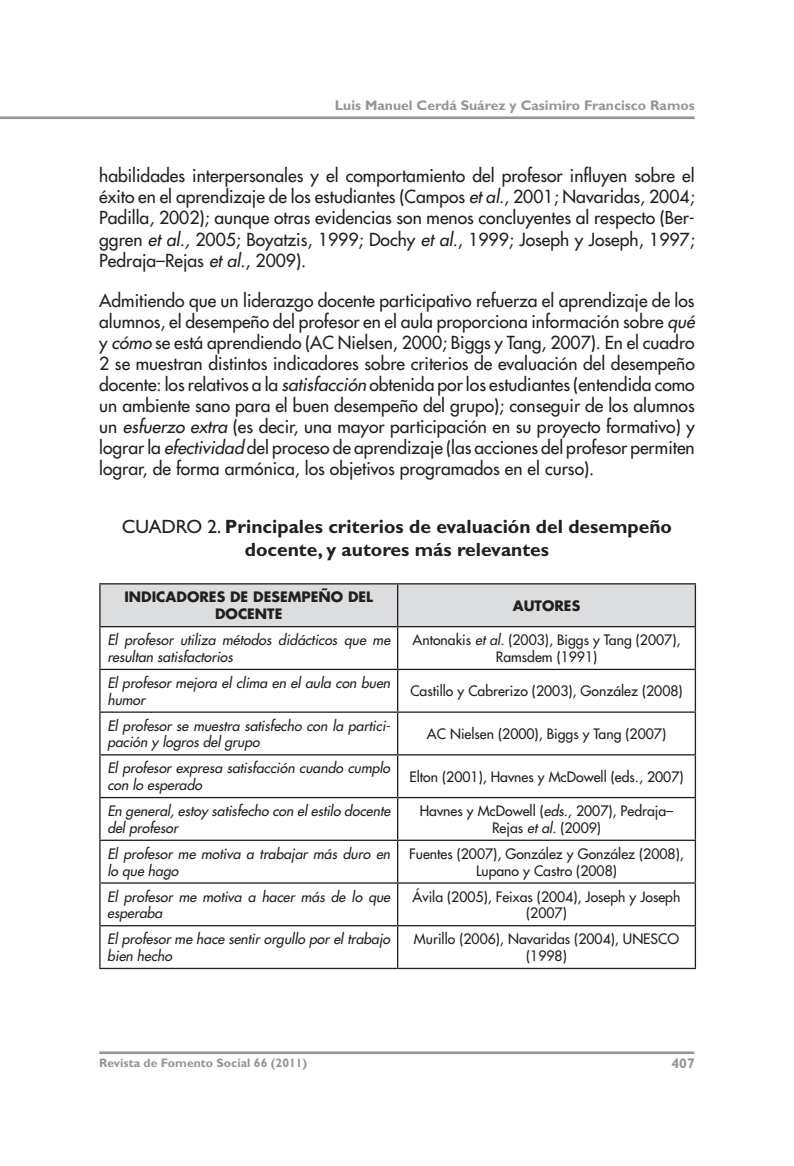
<style>
.page{position:relative;width:794px;height:1166px;background:#fff}
.page>*{position:absolute;margin:0;border:0;box-sizing:border-box;transform-origin:0 0}
.t1{font:700 19.25px/23.1px "Gill Sans";color:#231f20;text-align:center}
.t2{font:17.5px/21px "Futura";color:#231f20;text-align:justify}
.t3{font:italic 14px/16.8px "Futura";color:#231f20}
.t4{font:14px/16.8px "Futura";color:#231f20;text-align:center}
.t5{font:700 14px "Gill Sans";color:#939598}
.t6{font:700 14px/16.8px "Futura";color:#231f20;text-align:center}
.t7{font:700 12.25px "Gill Sans";color:#939598}
.s1{font-style:italic}
.s2{font-weight:400}
</style>
<div class="page">
<hr style="left:99px;top:1051px;width:595px;height:3px;background:#939598">
<hr style="left:0;top:116px;width:694px;height:3px;background:#939598">
<div style="left:101px;top:584px;width:593px;height:42px;background:#dcdddf"></div>
<hr style="left:99px;top:583px;width:299px;height:1px;background:#231f20">
<hr style="left:398px;top:583px;width:298px;height:1px;background:#231f20">
<hr style="left:99px;top:626px;width:299px;height:1px;background:#231f20">
<hr style="left:398px;top:626px;width:298px;height:1px;background:#231f20">
<hr style="left:99px;top:669px;width:299px;height:1px;background:#231f20">
<hr style="left:398px;top:669px;width:298px;height:1px;background:#231f20">
<hr style="left:99px;top:711px;width:299px;height:2px;background:#231f20">
<hr style="left:398px;top:711px;width:298px;height:2px;background:#231f20">
<hr style="left:99px;top:754px;width:299px;height:1px;background:#231f20">
<hr style="left:398px;top:754px;width:298px;height:1px;background:#231f20">
<hr style="left:99px;top:797px;width:299px;height:1px;background:#231f20">
<hr style="left:398px;top:797px;width:298px;height:1px;background:#231f20">
<hr style="left:99px;top:839px;width:299px;height:2px;background:#231f20">
<hr style="left:398px;top:839px;width:298px;height:2px;background:#231f20">
<hr style="left:99px;top:882px;width:299px;height:1px;background:#231f20">
<hr style="left:398px;top:882px;width:298px;height:1px;background:#231f20">
<hr style="left:99px;top:925px;width:299px;height:1px;background:#231f20">
<hr style="left:398px;top:925px;width:298px;height:1px;background:#231f20">
<hr style="left:99px;top:968px;width:299px;height:1px;background:#231f20">
<hr style="left:398px;top:968px;width:298px;height:1px;background:#231f20">
<hr style="left:99px;top:584px;width:2px;height:42px;background:#231f20">
<hr style="left:99px;top:627px;width:2px;height:42px;background:#231f20">
<hr style="left:99px;top:670px;width:2px;height:41px;background:#231f20">
<hr style="left:99px;top:713px;width:2px;height:41px;background:#231f20">
<hr style="left:99px;top:755px;width:2px;height:42px;background:#231f20">
<hr style="left:99px;top:798px;width:2px;height:41px;background:#231f20">
<hr style="left:99px;top:841px;width:2px;height:41px;background:#231f20">
<hr style="left:99px;top:883px;width:2px;height:42px;background:#231f20">
<hr style="left:99px;top:926px;width:2px;height:42px;background:#231f20">
<hr style="left:397px;top:584px;width:1px;height:42px;background:#231f20">
<hr style="left:694px;top:584px;width:2px;height:42px;background:#231f20">
<hr style="left:397px;top:627px;width:1px;height:42px;background:#231f20">
<hr style="left:694px;top:627px;width:2px;height:42px;background:#231f20">
<hr style="left:397px;top:670px;width:1px;height:41px;background:#231f20">
<hr style="left:694px;top:670px;width:2px;height:41px;background:#231f20">
<hr style="left:397px;top:713px;width:1px;height:41px;background:#231f20">
<hr style="left:694px;top:713px;width:2px;height:41px;background:#231f20">
<hr style="left:397px;top:755px;width:1px;height:42px;background:#231f20">
<hr style="left:694px;top:755px;width:2px;height:42px;background:#231f20">
<hr style="left:397px;top:798px;width:1px;height:41px;background:#231f20">
<hr style="left:694px;top:798px;width:2px;height:41px;background:#231f20">
<hr style="left:397px;top:841px;width:1px;height:41px;background:#231f20">
<hr style="left:694px;top:841px;width:2px;height:41px;background:#231f20">
<hr style="left:397px;top:883px;width:1px;height:42px;background:#231f20">
<hr style="left:694px;top:883px;width:2px;height:42px;background:#231f20">
<hr style="left:397px;top:926px;width:1px;height:42px;background:#231f20">
<hr style="left:694px;top:926px;width:2px;height:42px;background:#231f20">
<p class="t5" style="left:335px;top:97px;width:361px">Luis Manuel Cerdá Suárez y Casimiro Francisco Ramos</p>
<p class="t2" style="left:99px;top:166px;width:597px">habilidades interpersonales y el comportamiento del profesor influyen sobre el éxito en el aprendizaje de los estudiantes (Campos <span class="s1">et al</span>., 2001; Navaridas, 2004; Padilla, 2002); aunque otras evidencias son menos concluyentes al respecto (Ber&shy;ggren <span class="s1">et al.,</span> 2005; Boyatzis, 1999; Dochy <span class="s1">et al</span>., 1999; Joseph y Joseph, 1997; Pedraja–Rejas <span class="s1">et al</span>., 2009).</p>
<p class="t2" style="left:99px;top:290px;width:597px">Admitiendo que un liderazgo docente participativo refuerza el aprendizaje de los alumnos, el desempeño del profesor en el aula proporciona información sobre <span class="s1">qué </span>y <span class="s1">cómo</span> se está aprendiendo (AC Nielsen, 2000; Biggs y Tang, 2007). En el cuadro 2 se muestran distintos indicadores sobre criterios de evaluación del desempeño docente: los relativos a la <span class="s1">satisfacción</span> obtenida por los estudiantes (entendida como un ambiente sano para el buen desempeño del grupo); conseguir de los alumnos un <span class="s1">esfuerzo extra</span> (es decir, una mayor participación en su proyecto formativo) y lograr la <span class="s1">efectividad</span> del proceso de aprendizaje (las acciones del profesor permiten lograr, de forma armónica, los objetivos programados en el curso).</p>
<p class="t1" style="left:122px;top:515px;width:551px"><span class="s2">CUADRO 2.</span> Principales criterios de evaluación del desempeño docente, y autores más relevantes</p>
<p class="t6" style="left:124px;top:588px;width:250px">INDICADORES DE DESEMPEÑO DEL<br>DOCENTE</p>
<p class="t6" style="left:513px;top:597px;width:69px">AUTORES</p>
<p class="t3" style="left:107px;top:632px;width:284px">El profesor utiliza métodos didácticos que me resultan satisfactorios</p>
<p class="t4" style="left:412px;top:632px;width:269px">Antonakis <span class="s1">et al.</span> (2003), Biggs y Tang (2007),<br>Ramsdem (1991)</p>
<p class="t3" style="left:107px;top:674px;width:284px">El profesor mejora el clima en el aula con buen humor</p>
<p class="t4" style="left:410px;top:683px;width:274px">Castillo y Cabrerizo (2003), González (2008)</p>
<p class="t3" style="left:107px;top:717px;width:284px">El profesor se muestra satisfecho con la partici&shy;pación y logros del grupo</p>
<p class="t4" style="left:427px;top:725px;width:241px">AC Nielsen (2000), Biggs y Tang (2007)</p>
<p class="t3" style="left:107px;top:760px;width:284px">El profesor expresa satisfacción cuando cumplo con lo esperado</p>
<p class="t4" style="left:409px;top:768px;width:275px">Elton (2001), Havnes y McDowell (eds., 2007)</p>
<p class="t3" style="left:107px;top:802px;width:284px">En general, estoy satisfecho con el estilo docente del profesor</p>
<p class="t4" style="left:420px;top:802px;width:255px">Havnes y McDowell (<span class="s1">eds</span>., 2007), Pedraja–<br>Rejas <span class="s1">et al</span>. (2009)</p>
<p class="t3" style="left:107px;top:845px;width:284px">El profesor me motiva a trabajar más duro en lo que hago</p>
<p class="t4" style="left:409px;top:845px;width:276px">Fuentes (2007), González y González (2008),<br>Lupano y Castro (2008)</p>
<p class="t3" style="left:107px;top:888px;width:284px">El profesor me motiva a hacer más de lo que esperaba</p>
<p class="t4" style="left:412px;top:888px;width:269px">Ávila (2005), Feixas (2004), Joseph y Joseph (2007)</p>
<p class="t3" style="left:107px;top:931px;width:284px">El profesor me hace sentir orgullo por el trabajo bien hecho</p>
<p class="t4" style="left:414px;top:931px;width:266px">Murillo (2006), Navaridas (2004), UNESCO (1998)</p>
<p class="t7" style="left:99px;top:1055px;width:210px">Revista de Fomento Social 66 (2011)</p>
<p class="t5" style="left:671px;top:1055px;width:25px">407</p>
</div>
